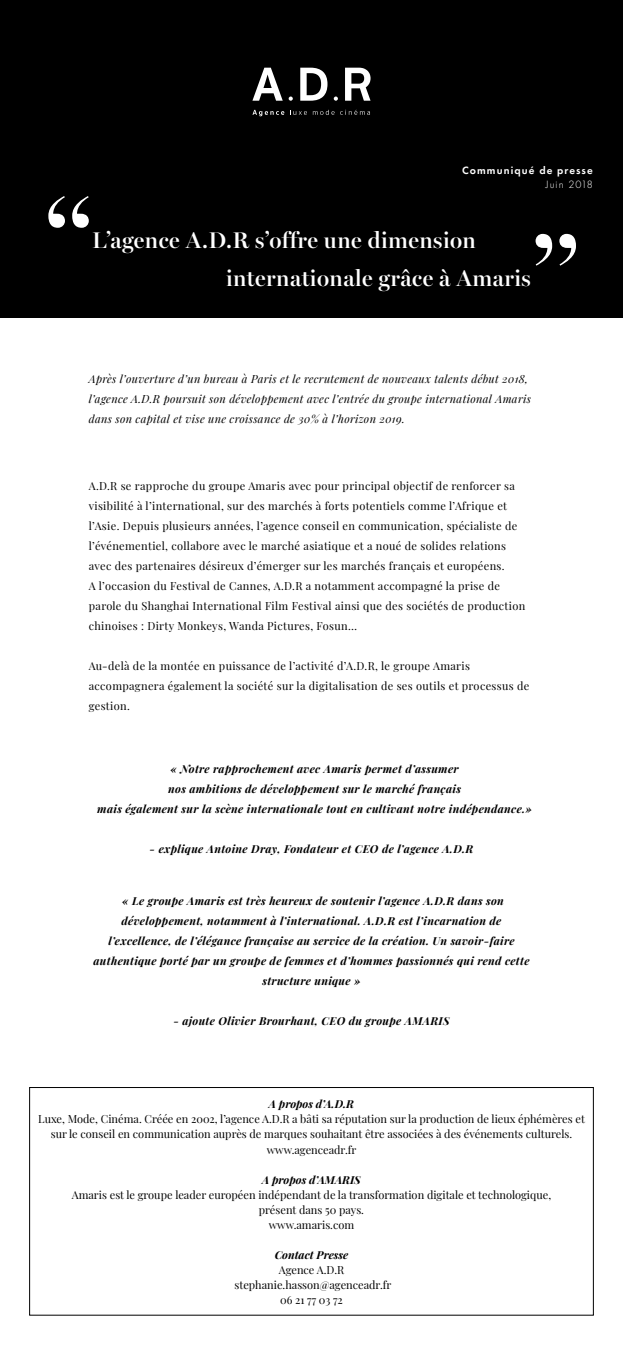
<style>
.page{position:relative;width:623px;height:1352px;background:#fff}
.page>*{position:absolute;margin:0;border:0;box-sizing:border-box;transform-origin:0 0}
.t1{font:122.05px "Miller Banner";color:#fff}
.t2{font:600 22.8px "Miller Banner";letter-spacing:.02em;color:#fff}
.t3{font:11px/20px "Playfair Display";letter-spacing:.03em;color:#000}
.t4{font:italic 700 11px/20px "Playfair Display";letter-spacing:.03em;color:#000;text-align:center}
.t5{font:11px/15px "Playfair Display";color:#000;text-align:center}
.t6{font:italic 11px/20px "Playfair Display";letter-spacing:.03em;color:#000}
.t7{font:italic 700 11px "Playfair Display";color:#000}
.t8{font:600 11px "Futura PT";letter-spacing:.1em;color:#fff}
.t9{font:300 11px "Futura PT";letter-spacing:.1em;color:#fff}
</style>
<div class="page">
<div style="left:0;top:0;width:622px;height:317px;background:#000"></div>
<svg style="left:252px;top:68px;width:30px;height:33px"></svg>
<svg style="left:300px;top:68px;width:27px;height:33px"></svg>
<svg style="left:288px;top:96px;width:5px;height:5px"></svg>
<svg style="left:333px;top:96px;width:5px;height:5px"></svg>
<svg style="left:252px;top:110px;width:32px;height:6px"></svg>
<svg style="left:290px;top:110px;width:17px;height:5px"></svg>
<svg style="left:313px;top:110px;width:21px;height:5px"></svg>
<svg style="left:340px;top:110px;width:30px;height:5px"></svg>
<svg style="left:345px;top:68px;width:25px;height:33px"></svg>
<div style="left:29px;top:1087px;width:564px;height:228px;border:1px solid #000"></div>
<h1 class="t1" style="left:46px;top:171px;width:48px">‘‘</h1>
<p class="t8" style="left:462px;top:163px;width:132px">Communiqué de presse</p>
<p class="t9" style="left:545px;top:177px;width:49px">Juin 2018</p>
<h2 class="t2" style="left:92px;top:226px;width:385px">L’agence A.D.R s’offre une dimension</h2>
<h1 class="t1" style="left:530px;top:209px;width:48px">’’</h1>
<h2 class="t2" style="left:226px;top:264px;width:306px">internationale grâce à Amaris</h2>
<p class="t6" style="left:89px;top:368px;width:443px">Après l’ouverture d’un bureau à Paris et le recrutement de nouveaux talents début 2018, l’agence A.D.R poursuit son développement avec l’entrée du groupe international Amaris dans son capital et vise une croissance de 30% à l’horizon 2019.</p>
<p class="t3" style="left:89px;top:474px;width:438px">A.D.R se rapproche du groupe Amaris avec pour principal objectif de renforcer sa visibilité à l’international, sur des marchés à forts potentiels comme l’Afrique et l’Asie. Depuis plusieurs années, l’agence conseil en communication, spécialiste de l’événementiel, collabore avec le marché asiatique et a noué de solides relations avec des partenaires désireux d’émerger sur les marchés français et européens.<br>A l’occasion du Festival de Cannes, A.D.R a notamment accompagné la prise de parole du Shanghai International Film Festival ainsi que des sociétés de production chinoises : Dirty Monkeys, Wanda Pictures, Fosun…</p>
<p class="t3" style="left:89px;top:654px;width:442px">Au-delà de la montée en puissance de l’activité d’A.D.R, le groupe Amaris accompagnera également la société sur la digitalisation de ses outils et processus de gestion.</p>
<p class="t4" style="left:97px;top:757px;width:436px">« Notre rapprochement avec Amaris permet d’assumer<br>nos ambitions de développement sur le marché français<br>mais également sur la scène internationale tout en cultivant notre indépendance.»</p>
<p class="t4" style="left:149px;top:837px;width:325px">- explique Antoine Dray, Fondateur et CEO de l’agence A.D.R</p>
<p class="t4" style="left:93px;top:890px;width:437px">« Le groupe Amaris est très heureux de soutenir l’agence A.D.R dans son développement, notamment à l’international. A.D.R est l’incarnation de l’excellence, de l’élégance française au service de la création. Un savoir-faire authentique porté par un groupe de femmes et d’hommes passionnés qui rend cette structure unique »</p>
<p class="t4" style="left:173px;top:1010px;width:277px">- ajoute Olivier Brourhant, CEO du groupe AMARIS</p>
<p class="t4" style="left:269px;top:1093px;width:87px">A propos d’A.D.R</p>
<p class="t5" style="left:38px;top:1110px;width:548px">Luxe, Mode, Cinéma. Créée en 2002, l’agence A.D.R a bâti sa réputation sur la production de lieux éphémères et sur le conseil en communication auprès de marques souhaitant être associées à des événements culturels. www.agenceadr.fr</p>
<p class="t7" style="left:262px;top:1170px;width:100px">A propos d’AMARIS</p>
<p class="t5" style="left:72px;top:1185px;width:480px">Amaris est le groupe leader européen indépendant de la transformation digitale et technologique, présent dans 50 pays.<br>www.amaris.com</p>
<p class="t7" style="left:274px;top:1245px;width:75px">Contact Presse</p>
<p class="t5" style="left:234px;top:1260px;width:158px">Agence A.D.R stephanie.hasson@agenceadr.fr<br>06 21 77 03 72</p>
</div>
